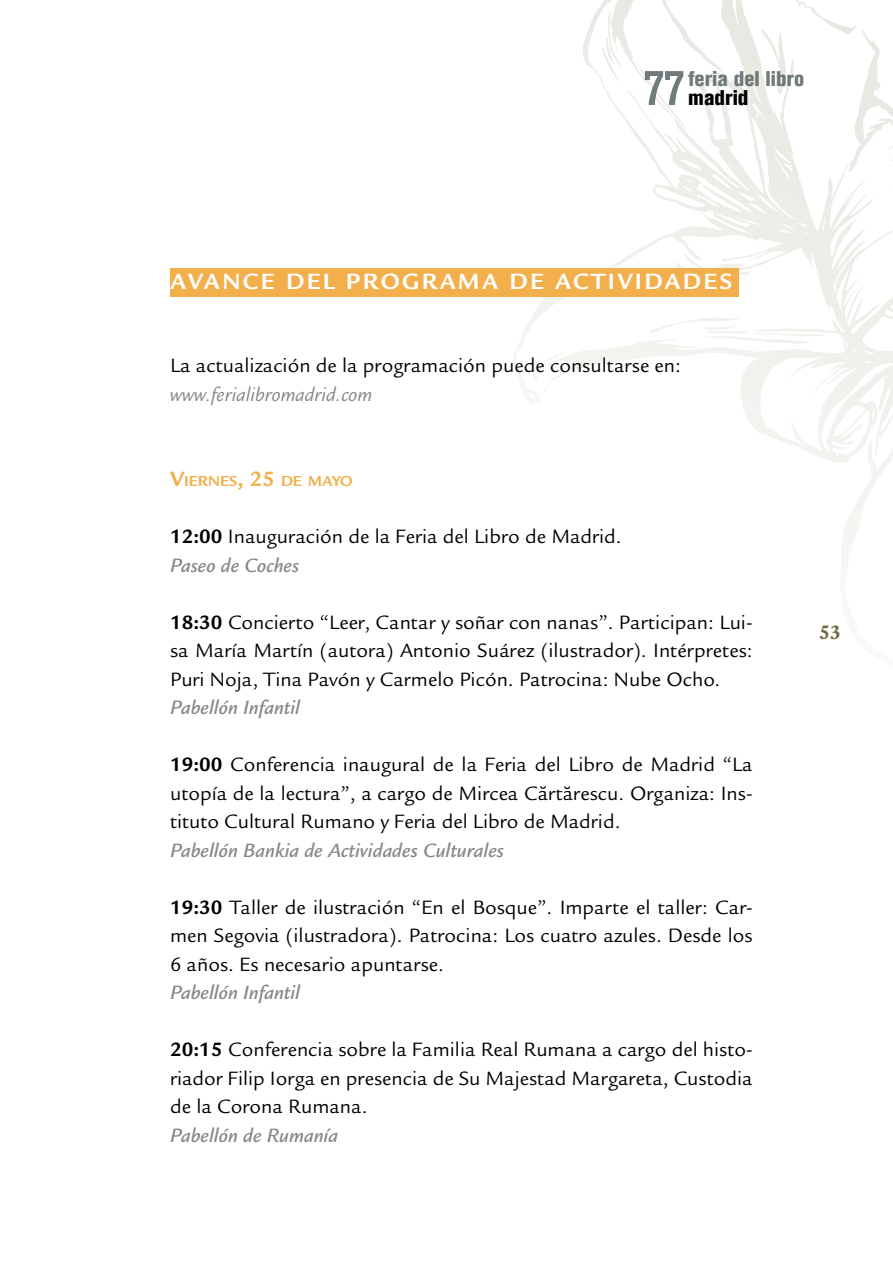
<style>
.page{position:relative;width:893px;height:1263px;background:#fff}
.page>*{position:absolute;margin:0;border:0;box-sizing:border-box;transform-origin:0 0}
.t1{font:700 condensed 51px "Akzidenz Grotesk BE";color:#707c7c}
.t2{font:700 24px "Legacy Sans Std";letter-spacing:.1em;color:#fff}
.t3{font:800 condensed 21.15px "Akzidenz Grotesk BE";color:#707c7c}
.t4{font:800 condensed 21.15px "Akzidenz Grotesk BE";color:#000}
.t5{font:21px/28.5px "Legacy Sans Std";color:#000;text-align:justify}
.t6{font:italic 500 21px "Legacy Sans Std";color:#878787}
.t7{font:italic 21px "Legacy Sans Std";color:#878787}
.t8{font:700 21px "Legacy Serif Std";color:#706a3f}
.t9{font:700 15.75px "Legacy Sans Std";color:#f3af4b}
.s1{font-size:22.5px}
.s2{font-weight:700}
.s3{font-weight:500;font-style:italic;color:#878787}
</style>
<div class="page">
<svg style="left:512px;top:0;width:381px;height:572px"></svg>
<svg style="left:761px;top:0;width:96px;height:94px"></svg>
<svg style="left:602px;top:12px;width:19px;height:69px"></svg>
<svg style="left:650px;top:317px;width:175px;height:27px"></svg>
<svg style="left:533px;top:351px;width:33px;height:30px"></svg>
<svg style="left:675px;top:252px;width:71px;height:38px"></svg>
<div style="left:170px;top:268px;width:568px;height:28px;background:#f3af4b"></div>
<svg style="left:540px;top:786px;width:6px;height:3px"></svg>
<svg style="left:564px;top:786px;width:6px;height:3px"></svg>
<p class="t3" style="left:688px;top:66px;width:117px">feria del libro</p>
<h1 class="t1" style="left:644px;top:58px;width:42px">77</h1>
<p class="t4" style="left:688px;top:85px;width:62px">madrid</p>
<p class="t2" style="left:170px;top:267px;width:563px">AVANCE DEL PROGRAMA DE ACTIVIDADES</p>
<p class="t5" style="left:170px;top:352px;width:512px">La actualización de la programación puede consultarse en:</p>
<p class="t7" style="left:170px;top:383px;width:204px">www.ferialibromadrid.com</p>
<p class="t9" style="left:170px;top:472px;width:24px"><span class="s1">V</span>IERNE</p>
<p class="t9" style="left:229px;top:472px;width:124px">S<span class="s1">, 25</span> DE MAYO</p>
<p class="t5" style="left:170px;top:523px;width:453px"><span class="s2">12:00</span> Inauguración de la Feria del Libro de Madrid.<br><span class="s3">Paseo de Coches</span></p>
<p class="t5" style="left:170px;top:608px;width:584px"><span class="s2">18:30</span> Concierto “Leer, Cantar y soñar con nanas”. Participan: Lui&shy;sa María Martín (autora) Antonio Suárez (ilustrador). Intérpretes:<br>Puri Noja, Tina Pavón y Carmelo Picón. Patrocina: Nube Ocho.</p>
<p class="t6" style="left:170px;top:696px;width:131px">Pabellón Infantil</p>
<p class="t5" style="left:170px;top:751px;width:584px"><span class="s2">19:00</span> Conferencia inaugural de la Feria del Libro de Madrid “La utopía de la lectura”, a cargo de Mircea Cartarescu. Organiza: Ins&shy;tituto Cultural Rumano y Feria del Libro de Madrid.</p>
<p class="t6" style="left:170px;top:838px;width:335px">Pabellón Bankia de Actividades Culturales</p>
<p class="t5" style="left:170px;top:893px;width:584px"><span class="s2">19:30</span> Taller de ilustración “En el Bosque”. Imparte el taller: Car&shy;men Segovia (ilustradora). Patrocina: Los cuatro azules. Desde los 6 años. Es necesario apuntarse.</p>
<p class="t6" style="left:170px;top:981px;width:131px">Pabellón Infantil</p>
<p class="t5" style="left:170px;top:1036px;width:584px"><span class="s2">20:15</span> Conferencia sobre la Familia Real Rumana a cargo del histo&shy;riador Filip Iorga en presencia de Su Majestad Margareta, Custodia de la Corona Rumana.</p>
<p class="t6" style="left:170px;top:1123px;width:169px">Pabellón de Rumanía</p>
<p class="t8" style="left:819px;top:620px;width:23px">53</p>
</div>
